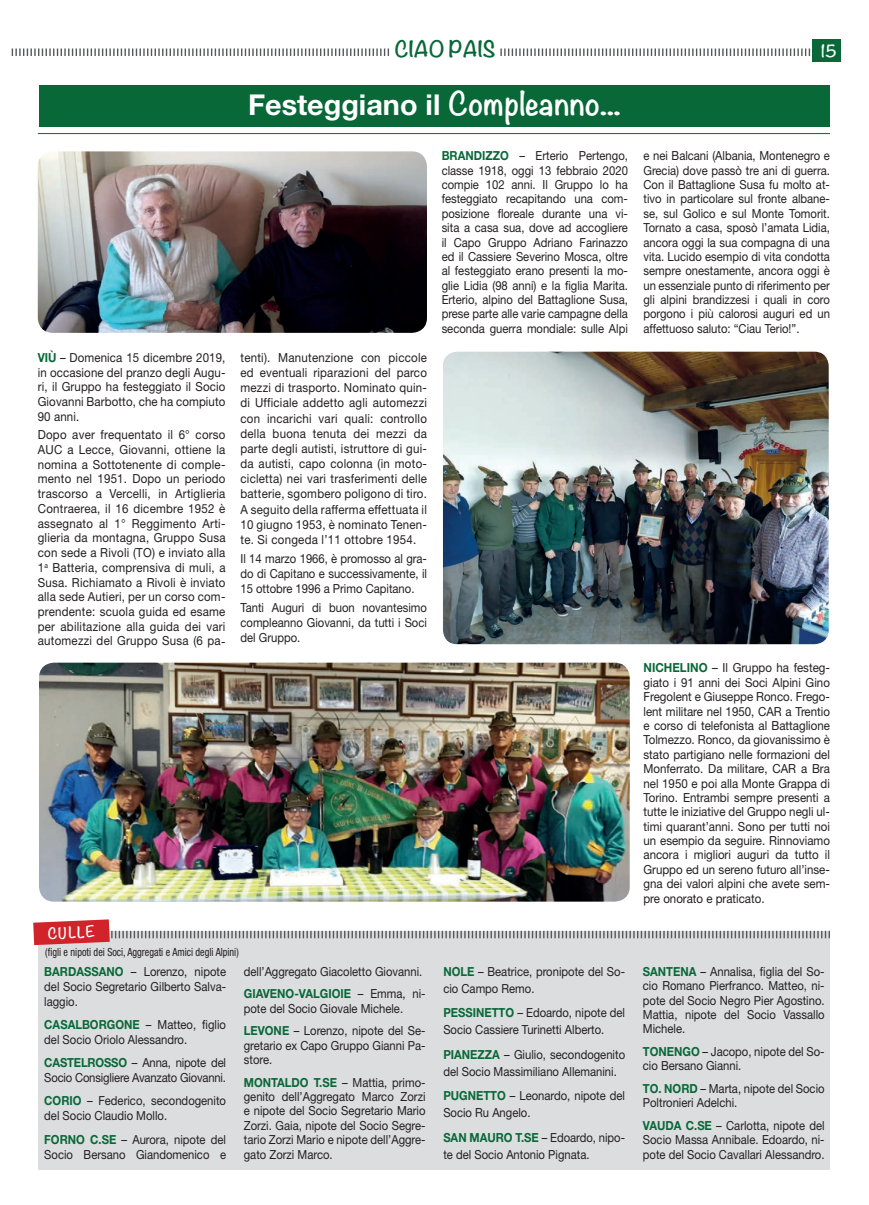
<style>
.page{position:relative;width:869px;height:1205px;background:#fff}
.page>*{position:absolute;margin:0;border:0;box-sizing:border-box;transform-origin:0 0}
.t1{font:700 28.75px "Helvetica Neue LT Std";color:#fff}
.t2{font:700 20px "Noteworthy";color:#086838}
.t3{font:700 15px "Noteworthy";color:#fff}
.t4{font:700 13.75px "Noteworthy";color:#fff}
.t5{font:12.5px/14.4px "Helvetica Neue LT Std";color:#231f20;scale:.9 1}
.t6{font:12.5px/14.4px "Helvetica Neue LT Std";color:#231f20;text-align:justify;scale:.92 1}
.t7{font:condensed 11.25px "Helvetica Neue LT Std";color:#231f20;scale:.9 1}
.s1{font-family:"Noteworthy"}
.s2{font-weight:700;color:#086838}
</style>
<div class="page">
<svg style="left:11px;top:48px;width:799px;height:8px"></svg>
<div style="left:811px;top:39px;width:29px;height:23px;background:#086838"></div>
<div style="left:390px;top:36px;width:110px;height:25px;background:#fff"></div>
<div style="left:38px;top:931px;width:791px;height:238px;background:#dcdddf"></div>
<svg style="left:33px;top:919px;width:796px;height:26px"></svg>
<img style="left:38px;top:151px;width:389px;height:182px">
<img style="left:443px;top:352px;width:384px;height:291px">
<div style="left:441px;top:350px;width:388px;height:295px;border:1px solid #fff;border-radius:15px"></div>
<img style="left:39px;top:663px;width:590px;height:238px">
<div style="left:39px;top:85px;width:790px;height:41px;background:#086838"></div>
<hr style="left:38px;top:133px;width:791px;height:1px;background:#086838">
<h2 class="t2" style="left:394px;top:31px;width:102px">CIAO PAIS</h2>
<p class="t3" style="left:820px;top:37px;width:18px">15</p>
<h1 class="t1" style="left:248px;top:87px;width:374px">Festeggiano il <span class="s1">Compleanno...</span></h1>
<p class="t5" style="left:38px;top:350px;width:210px;line-height:14.8px;text-align:justify"><span class="s2">VIÙ</span> – Domenica 15 dicembre 2019, in occasione del pranzo degli Augu&shy;ri, il Gruppo ha festeggiato il Socio Giovanni Barbotto, che ha compiuto 90 anni.</p>
<p class="t6" style="left:38px;top:427px;width:205px;line-height:14.8px">Dopo aver frequentato il 6° corso AUC a Lecce, Giovanni, ottiene la nomina a Sottotenente di comple&shy;mento nel 1951. Dopo un periodo trascorso a Vercelli, in Artiglieria Contraerea, il 16 dicembre 1952 è assegnato al 1° Reggimento Arti&shy;glieria da montagna, Gruppo Susa con sede a Rivoli (TO) e inviato alla 1<sup>a</sup> Batteria, comprensiva di muli, a Susa. Richiamato a Rivoli è inviato alla sede Autieri, per un corso com&shy;prendente: scuola guida ed esame per abilitazione alla guida dei vari automezzi del Gruppo Susa (6 pa-</p>
<p class="t6" style="left:240px;top:349px;width:204px;line-height:15.1px">tenti). Manutenzione con piccole ed eventuali riparazioni del parco mezzi di trasporto. Nominato quin&shy;di Ufficiale addetto agli automezzi con incarichi vari quali: controllo della buona tenuta dei mezzi da parte degli autisti, istruttore di gui&shy;da autisti, capo colonna (in moto&shy;cicletta) nei vari trasferimenti delle batterie, sgombero poligono di tiro.<br>A seguito della rafferma effettuata il 10 giugno 1953, è nominato Tenen&shy;te. Si congeda l’11 ottobre 1954.</p>
<p class="t5" style="left:240px;top:550px;width:209px;line-height:15.1px;text-align:justify">Il 14 marzo 1966, è promosso al gra&shy;do di Capitano e successivamente, il 15 ottobre 1996 a Primo Capitano.</p>
<p class="t5" style="left:240px;top:599px;width:208px;line-height:15.1px;text-align:justify">Tanti Auguri di buon novantesimo compleanno Giovanni, da tutti i Soci del Gruppo.</p>
<p class="t5" style="left:441px;top:148px;width:208px;text-align:justify"><span class="s2">BRANDIZZO</span> – Erterio Pertengo, classe 1918, oggi 13 febbraio 2020 compie 102 anni. Il Gruppo lo ha festeggiato recapitando una com&shy;posizione floreale durante una vi&shy;sita a casa sua, dove ad accogliere il Capo Gruppo Adriano Farinazzo ed il Cassiere Severino Mosca, oltre al festeggiato erano presenti la mo&shy;glie Lidia (98 anni) e la figlia Marita.<br>Erterio, alpino del Battaglione Susa, prese parte alle varie campagne della seconda guerra mondiale: sulle Alpi</p>
<p class="t4" style="left:47px;top:921px;width:49px;rotate:-2deg">CULLE</p>
<p class="t7" style="left:45px;top:945px;width:216px">(figli e nipoti dei Soci, Aggregati e Amici degli Alpini)</p>
<p class="t5" style="left:44px;top:963px;width:203px;line-height:15px;text-align:justify"><span class="s2">BARDASSANO</span> – Lorenzo, nipote del Socio Segretario Gilberto Salva&shy;laggio.</p>
<p class="t5" style="left:44px;top:1017px;width:203px;line-height:15px"><span class="s2">CASALBORGONE</span> – Matteo, figlio del Socio Oriolo Alessandro.</p>
<p class="t5" style="left:44px;top:1055px;width:203px;line-height:15px"><span class="s2">CASTELROSSO</span> – Anna, nipote del<br>Socio Consigliere Avanzato Giovanni.</p>
<p class="t5" style="left:44px;top:1093px;width:203px;line-height:15px"><span class="s2">CORIO</span> – Federico, secondogenito del Socio Claudio Mollo.</p>
<p class="t5" style="left:44px;top:1131px;width:203px;line-height:15px"><span class="s2">FORNO C.SE</span> – Aurora, nipote del<br>Socio Bersano Giandomenico e</p>
<p class="t5" style="left:244px;top:960px;width:203px;line-height:22.5px">dell’Aggregato Giacoletto Giovanni.<br><span class="s2">GIAVENO-VALGIOIE</span> – Emma, ni-</p>
<p class="t5" style="left:244px;top:997px;width:203px;line-height:22.5px">pote del Socio Giovale Michele.<br><span class="s2">LEVONE</span> – Lorenzo, nipote del Se-</p>
<p class="t5" style="left:244px;top:1038px;width:203px">gretario ex Capo Gruppo Gianni Pa&shy;store.</p>
<p class="t5" style="left:244px;top:1074px;width:203px;text-align:justify"><span class="s2">MONTALDO T.SE</span> – Mattia, primo&shy;genito dell’Aggregato Marco Zorzi e nipote del Socio Segretario Mario Zorzi. Gaia, nipote del Socio Segre&shy;tario Zorzi Mario e nipote dell’Aggre&shy;gato Zorzi Marco.</p>
<p class="t5" style="left:443px;top:963px;width:203px;line-height:16.6px"><span class="s2">NOLE</span> – Beatrice, pronipote del So&shy;cio Campo Remo.</p>
<p class="t5" style="left:443px;top:1004px;width:203px;line-height:16.6px"><span class="s2">PESSINETTO</span> – Edoardo, nipote del<br>Socio Cassiere Turinetti Alberto.</p>
<p class="t5" style="left:443px;top:1046px;width:203px;line-height:16.6px"><span class="s2">PIANEZZA</span> – Giulio, secondogenito del Socio Massimiliano Allemanini.</p>
<p class="t5" style="left:443px;top:1087px;width:203px;line-height:16.6px"><span class="s2">PUGNETTO</span> – Leonardo, nipote del<br>Socio Ru Angelo.</p>
<p class="t5" style="left:443px;top:1129px;width:203px;line-height:16.6px"><span class="s2">SAN MAURO T.SE</span> – Edoardo, nipo&shy;te del Socio Antonio Pignata.</p>
<p class="t5" style="left:643px;top:148px;width:209px;text-align:justify">e nei Balcani (Albania, Montenegro e Grecia) dove passò tre ani di guerra.<br>Con il Battaglione Susa fu molto at&shy;tivo in particolare sul fronte albane&shy;se, sul Golico e sul Monte Tomorit.<br>Tornato a casa, sposò l’amata Lidia, ancora oggi la sua compagna di una vita. Lucido esempio di vita condotta sempre onestamente, ancora oggi è un essenziale punto di riferimento per gli alpini brandizzesi i quali in coro porgono i più calorosi auguri ed un affettuoso saluto: “Ciau Terio!”.</p>
<p class="t6" style="left:643px;top:660px;width:204px"><span class="s2">NICHELINO</span> – Il Gruppo ha festeg&shy;giato i 91 anni dei Soci Alpini Gino Fregolent e Giuseppe Ronco. Frego&shy;lent militare nel 1950, CAR a Trentio e corso di telefonista al Battaglione Tolmezzo. Ronco, da giovanissimo è stato partigiano nelle formazioni del Monferrato. Da militare, CAR a Bra nel 1950 e poi alla Monte Grappa di Torino. Entrambi sempre presenti a tutte le iniziative del Gruppo negli ul&shy;timi quarant’anni. Sono per tutti noi un esempio da seguire. Rinnoviamo ancora i migliori auguri da tutto il Gruppo ed un sereno futuro all’inse&shy;gna dei valori alpini che avete sem&shy;pre onorato e praticato.</p>
<p class="t5" style="left:642px;top:964px;width:203px;text-align:justify"><span class="s2">SANTENA</span> – Annalisa, figlia del So&shy;cio Romano Pierfranco. Matteo, ni&shy;pote del Socio Negro Pier Agostino.<br>Mattia, nipote del Socio Vassallo Michele.</p>
<p class="t5" style="left:642px;top:1044px;width:203px"><span class="s2">TONENGO</span> – Jacopo, nipote del So&shy;cio Bersano Gianni.</p>
<p class="t5" style="left:642px;top:1081px;width:203px"><span class="s2">TO. NORD</span> – Marta, nipote del Socio<br>Poltronieri Adelchi.</p>
<p class="t5" style="left:642px;top:1118px;width:203px;text-align:justify"><span class="s2">VAUDA C.SE</span> – Carlotta, nipote del Socio Massa Annibale. Edoardo, ni&shy;pote del Socio Cavallari Alessandro.</p>
</div>
